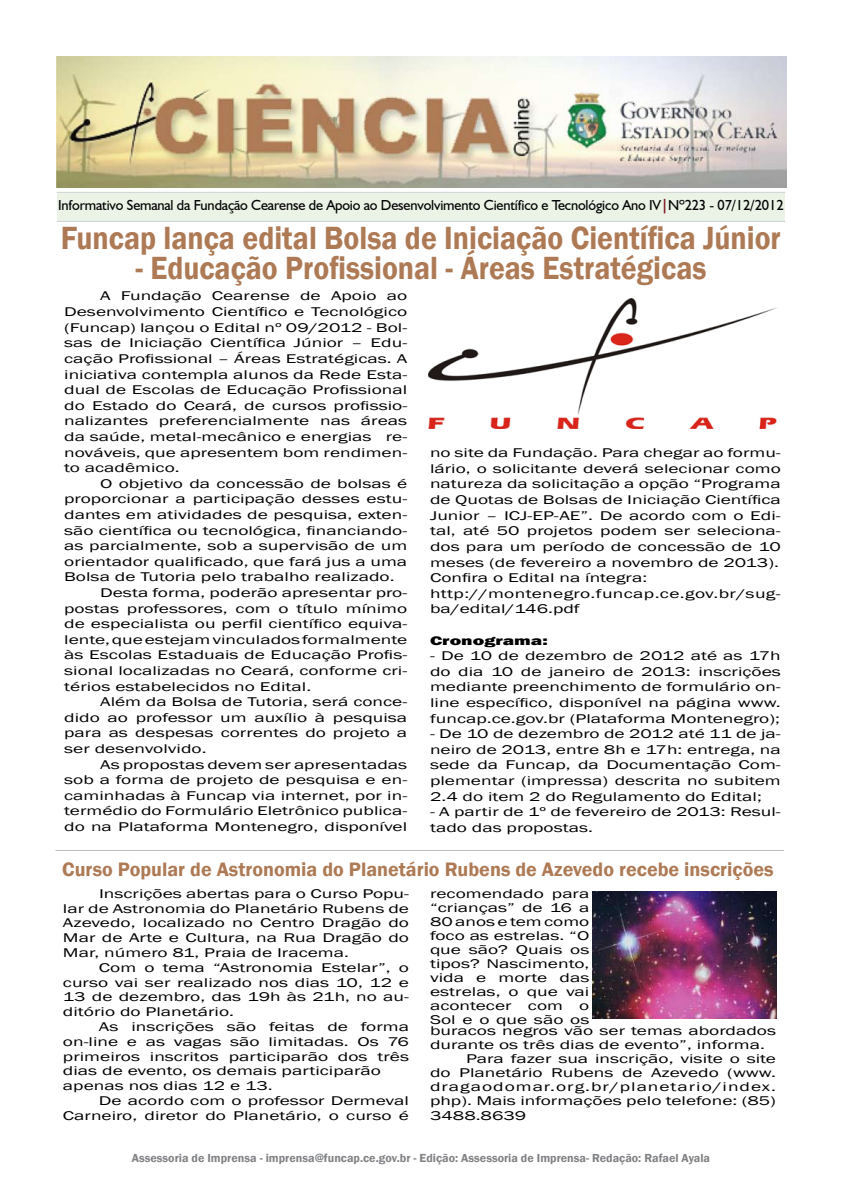
<style>
.page{position:relative;width:842px;height:1191px;background:#fff}
.page>*{position:absolute;margin:0;border:0;box-sizing:border-box;transform-origin:0 0}
.t1{font:600 33px "Franklin Gothic";color:#ae7a55;scale:.9 1}
.t2{font:600 20px "Franklin Gothic";color:#ae7a55}
.t3{font:14.5px "Humanist 521 BT";letter-spacing:-.01em;color:#000}
.t4{font:13px/15.6px "Franklin Gothic";color:#000;text-align:justify;scale:1.5 1}
.t5{font:13px "Franklin Gothic";letter-spacing:.05em;color:#000;scale:1.5 1}
.t6{font:800 13px "Franklin Gothic";color:#000;scale:1.5 1}
.t7{font:600 12px "Franklin Gothic";color:#808285}
.s1{font-weight:700;color:#7f1523}
</style>
<div class="page">
<div style="left:57px;top:193px;width:728px;height:28px;background:#eaf3e6"></div>
<img style="left:56px;top:57px;width:730px;height:130px">
<hr style="left:57px;top:192px;width:728px;height:1px;background:#d1d3d4">
<hr style="left:57px;top:221px;width:728px;height:1px;background:#d1d3d4">
<img style="left:428px;top:299px;width:349px;height:130px">
<img style="left:592px;top:891px;width:184px;height:127px">
<hr style="left:55px;top:850px;width:729px;height:1px;background:#bcbdc0">
<p class="t3" style="left:58px;top:196px;width:727px">Informativo Semanal da Fundação Cearense de Apoio ao Desenvolvimento Científico e Tecnológico Ano IV<span class="s1">|</span>Nº223 - 07/12/2012</p>
<h1 class="t1" style="left:61px;top:217px;width:801px">Funcap lança edital Bolsa de Iniciação Científica Júnior</h1>
<h1 class="t1" style="left:135px;top:247px;width:636px">- Educação Profissional - Áreas Estratégicas</h1>
<p class="t4" style="left:64px;top:289px;width:230px;text-indent:36px">A Fundação Cearense de Apoio ao Desenvolvimento Científico e Tecnológico (Funcap) lançou o Edital nº 09/2012 - Bol&shy;sas de Iniciação Científica Júnior – Edu&shy;cação Profissional – Áreas Estratégicas. A iniciativa contempla alunos da Rede Esta&shy;dual de Escolas de Educação Profissional do Estado do Ceará, de cursos profissio&shy;nalizantes preferencialmente nas áreas da saúde, metal-mecânico e energias re&shy;nováveis, que apresentem bom rendimen&shy;to acadêmico.</p>
<p class="t4" style="left:100px;top:476px;width:206px">O objetivo da concessão de bolsas é</p>
<p class="t4" style="left:64px;top:491px;width:230px">proporcionar a participação desses estu-</p>
<p class="t4" style="left:64px;top:507px;width:230px">dantes em atividades de pesquisa, exten-</p>
<p class="t4" style="left:64px;top:523px;width:230px">são científica ou tecnológica, financiando-</p>
<p class="t4" style="left:64px;top:538px;width:230px">as parcialmente, sob a supervisão de um</p>
<p class="t4" style="left:64px;top:554px;width:230px">orientador qualificado, que fará jus a uma</p>
<p class="t4" style="left:64px;top:569px;width:222px">Bolsa de Tutoria pelo trabalho realizado.</p>
<p class="t4" style="left:100px;top:585px;width:206px">Desta forma, poderão apresentar pro-</p>
<p class="t4" style="left:64px;top:601px;width:230px">postas professores, com o título mínimo</p>
<p class="t4" style="left:64px;top:616px;width:230px">de especialista ou perfil científico equiva-</p>
<p class="t4" style="left:64px;top:632px;width:230px">lente, que estejam vinculados formalmente</p>
<p class="t4" style="left:64px;top:647px;width:230px">às Escolas Estaduais de Educação Profis-</p>
<p class="t4" style="left:64px;top:663px;width:230px">sional localizadas no Ceará, conforme cri-</p>
<p class="t4" style="left:64px;top:679px;width:166px">térios estabelecidos no Edital.</p>
<p class="t4" style="left:100px;top:694px;width:206px">Além da Bolsa de Tutoria, será conce-</p>
<p class="t4" style="left:64px;top:710px;width:230px">dido ao professor um auxílio à pesquisa</p>
<p class="t4" style="left:64px;top:725px;width:230px">para as despesas correntes do projeto a</p>
<p class="t4" style="left:64px;top:741px;width:96px">ser desenvolvido.</p>
<p class="t4" style="left:100px;top:757px;width:206px">As propostas devem ser apresentadas</p>
<p class="t4" style="left:64px;top:772px;width:230px">sob a forma de projeto de pesquisa e en-</p>
<p class="t4" style="left:64px;top:788px;width:230px">caminhadas à Funcap via internet, por in-</p>
<p class="t4" style="left:64px;top:803px;width:230px">termédio do Formulário Eletrônico publica-</p>
<p class="t4" style="left:64px;top:819px;width:230px">do na Plataforma Montenegro, disponível</p>
<p class="t4" style="left:430px;top:445px;width:235px;text-align:left">no site da Fundação. Para chegar ao formu&shy;lário, o solicitante deverá selecionar como natureza da solicitação a opção “Programa de Quotas de Bolsas de Iniciação Científica Junior – ICJ-EP-AE”. De acordo com o Edi&shy;tal, até 50 projetos podem ser seleciona&shy;dos para um período de concessão de 10 meses (de fevereiro a novembro de 2013).<br>Confira o Edital na íntegra: http://montenegro.funcap.ce.gov.br/sug&shy;ba/edital/146.pdf</p>
<p class="t6" style="left:430px;top:632px;width:80px">Cronograma:</p>
<p class="t4" style="left:430px;top:648px;width:235px">- De 10 de dezembro de 2012 até as 17h do dia 10 de janeiro de 2013: inscrições mediante preenchimento de formulário on&shy;line específico, disponível na página www. funcap.ce.gov.br (Plataforma Montenegro);</p>
<p class="t4" style="left:430px;top:726px;width:235px">- De 10 de dezembro de 2012 até 11 de ja&shy;neiro de 2013, entre 8h e 17h: entrega, na sede da Funcap, da Documentação Com&shy;plementar (impressa) descrita no subitem 2.4 do item 2 do Regulamento do Edital;</p>
<p class="t4" style="left:430px;top:804px;width:235px">- A partir de 1º de fevereiro de 2013: Resul&shy;tado das propostas.</p>
<h2 class="t2" style="left:62px;top:857px;width:713px">Curso Popular de Astronomia do Planetário Rubens de Azevedo recebe inscrições</h2>
<p class="t4" style="left:63px;top:886px;width:232px;line-height:14.8px;text-indent:36px">Inscrições abertas para o Curso Popu&shy;lar de Astronomia do Planetário Rubens de Azevedo, localizado no Centro Dragão do Mar de Arte e Cultura, na Rua Dragão do Mar, número 81, Praia de Iracema.</p>
<p class="t4" style="left:63px;top:960px;width:232px;line-height:14.8px;text-indent:36px">Com o tema “Astronomia Estelar”, o curso vai ser realizado nos dias 10, 12 e 13 de dezembro, das 19h às 21h, no au&shy;ditório do Planetário.</p>
<p class="t4" style="left:63px;top:1019px;width:232px;line-height:14.8px;text-align:left;text-indent:36px">As inscrições são feitas de forma on-line e as vagas são limitadas. Os 76 primeiros inscritos participarão dos três dias de evento, os demais participarão apenas nos dias 12 e 13.</p>
<p class="t4" style="left:63px;top:1093px;width:232px;line-height:14.8px;text-align:right">De acordo com o professor Dermeval<br>Carneiro, diretor do Planetário, o curso é</p>
<p class="t4" style="left:430px;top:887px;width:108px;line-height:14px">recomendado para “crianças” de 16 a 80 anos e tem como foco as estrelas. “O que são? Quais os tipos? Nascimento, vida e morte das estrelas, o que vai acontecer com o Sol e o que são os</p>
<p class="t4" style="left:430px;top:1023px;width:232px">buracos negros vão ser temas abordados</p>
<p class="t4" style="left:430px;top:1037px;width:225px">durante os três dias de evento”, informa.</p>
<p class="t4" style="left:466px;top:1051px;width:208px">Para fazer sua inscrição, visite o site</p>
<p class="t4" style="left:430px;top:1065px;width:232px">do Planetário Rubens de Azevedo (www.</p>
<p class="t5" style="left:430px;top:1079px;width:232px">dragaodomar.org.br/planetario/index.</p>
<p class="t4" style="left:430px;top:1093px;width:232px">php). Mais informações pelo telefone: (85)</p>
<p class="t4" style="left:430px;top:1108px;width:66px">3488.8639</p>
<p class="t7" style="left:132px;top:1150px;width:580px">Assessoria de Imprensa - imprensa@funcap.ce.gov.br - Edição: Assessoria de Imprensa- Redação: Rafael Ayala</p>
</div>
